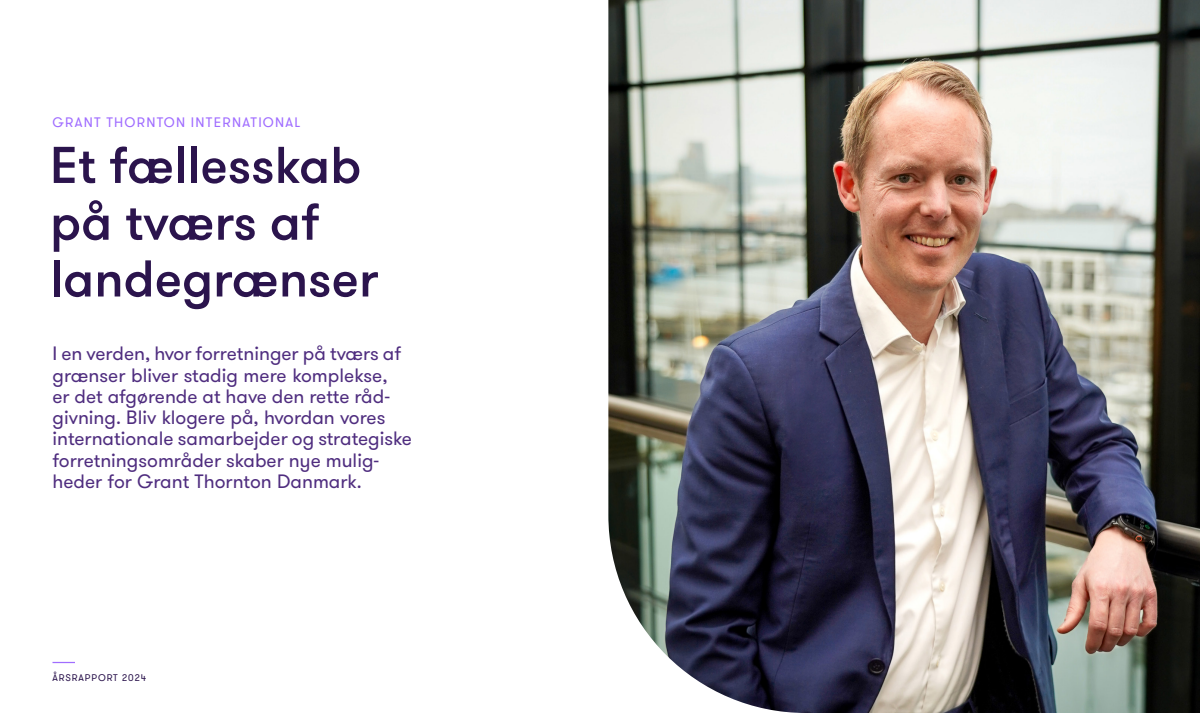
<style>
.page{position:relative;width:1200px;height:713px;background:#fff}
.page>*{position:absolute;margin:0;border:0;box-sizing:border-box;transform-origin:0 0}
.t1{font:500 51.62px/56.8px "GT Walsheim Pro";color:#2b144d}
.t2{font:19.38px/21.2px "GT Walsheim Pro";color:#4f2d7f}
.t3{font:13.75px "GT Walsheim Pro";letter-spacing:.09em;color:#a06dff}
.t4{font:9.62px "GT Walsheim Pro";letter-spacing:.09em;color:#2b144d}
</style>
<div class="page">
<hr style="left:52px;top:661px;width:23px;height:2px;background:#a06dff">
<img style="left:608px;top:0;width:592px;height:712px">
<p class="t3" style="left:53px;top:113px;width:249px">GRANT THORNTON INTERNATIONAL</p>
<h1 class="t1" style="left:50px;top:138px;width:330px">Et fællesskab på tværs af landegrænser</h1>
<p class="t2" style="left:52px;top:343px;width:361px">I en verden, hvor forretninger på tværs af grænser bliver stadig mere komplekse,<br>er det afgørende at have den rette råd&shy;givning. Bliv klogere på, hvordan vores internationale samarbejder og strategiske forretningsområder skaber nye mulig&shy;heder for Grant Thornton Danmark.</p>
<p class="t4" style="left:53px;top:671px;width:95px">ÅRSRAPPORT 2024</p>
</div>
